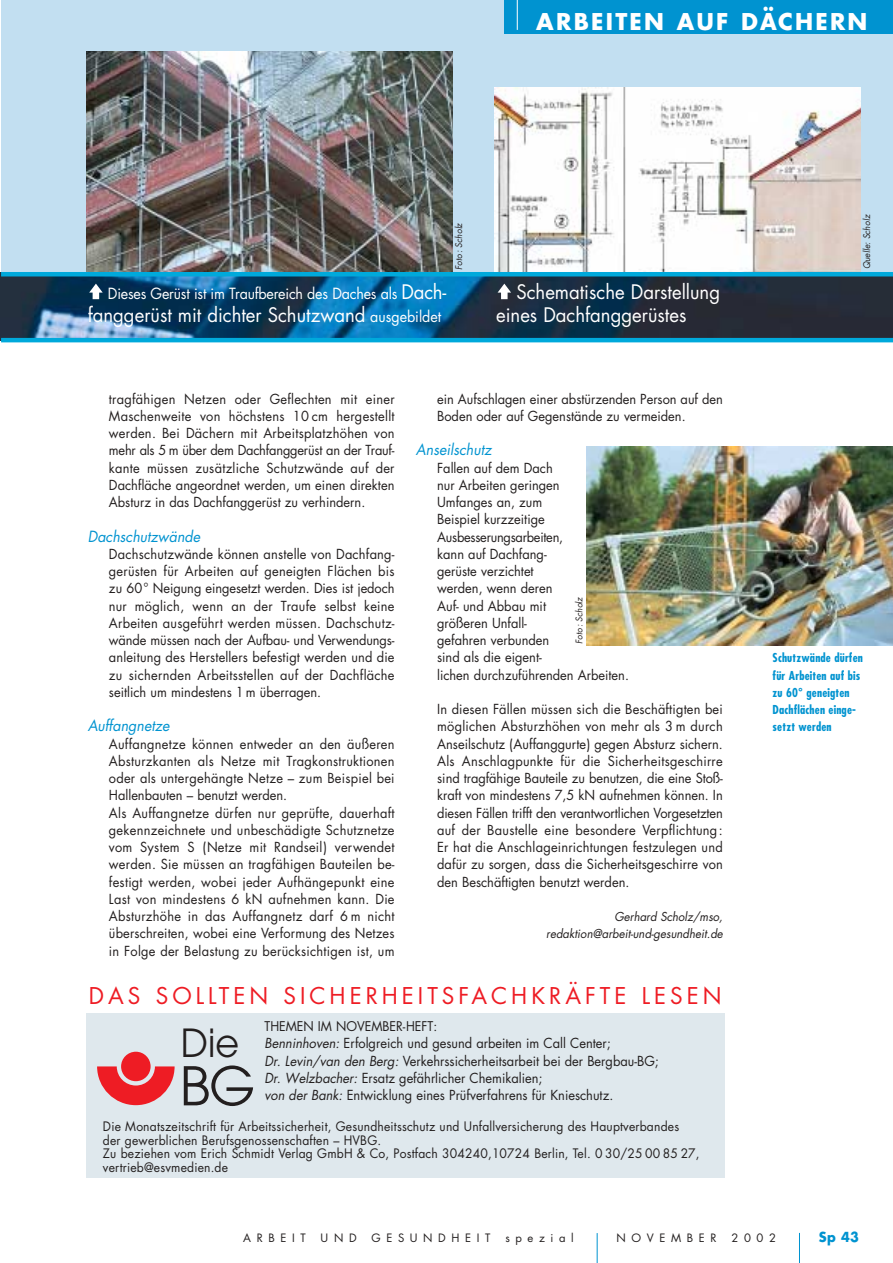
<style>
.page{position:relative;width:893px;height:1263px;background:#fff}
.page>*{position:absolute;margin:0;border:0;box-sizing:border-box;transform-origin:0 0}
.t1{font:38.55px "Avant Garde";color:#231f1f;scale:.95 1}
.t2{font:22.5px "Futura";letter-spacing:.175em;color:#ee1c24}
.t3{font:700 22.5px "Futura";letter-spacing:.1em;color:#fff}
.t4{font:19.5px/22.5px "Futura";color:#fff;scale:.95 1}
.t5{font:15px "Futura";letter-spacing:-.015em;color:#fff;scale:.95 1}
.t6{font:italic 15px "Futura";color:#0093d0;scale:.95 1}
.t7{font:13.5px/17.2px "Futura";color:#231f1f;text-align:justify;scale:.95 1}
.t8{font:13.5px/17.2px "Futura";letter-spacing:.02em;color:#231f1f;scale:.95 1}
.t9{font:700 13.5px "Futura";color:#0093d0;scale:.95 1}
.t10{font:13.05px "Futura";color:#231f1f;scale:.95 1}
.t11{font:12.75px/13.5px "Futura";letter-spacing:.015em;color:#231f1f;scale:.95 1}
.t12{font:700 condensed 12px/17.2px "Futura";letter-spacing:.015em;color:#0093d0}
.t13{font:italic 12px/17.2px "Futura";color:#231f1f;text-align:right;scale:.95 1}
.t14{font:11.25px "Futura";letter-spacing:.5em;color:#231f1f}
.t15{font:italic 9px "Futura";color:#231f1f;scale:.95 1}
.s1{font-size:19.5px}
.s2{font-size:15px}
.s3{font-style:italic}
</style>
<div class="page">
<div style="left:1px;top:0;width:891px;height:340px;background:#c2dff1"></div>
<img style="left:0;top:272px;width:892px;height:68px">
<hr style="left:1px;top:338px;width:891px;height:4px;background:#00a9db">
<hr style="left:799px;top:1233px;width:1px;height:30px;background:#0093d0">
<hr style="left:597px;top:1233px;width:1px;height:30px;background:#0093d0">
<svg style="left:497px;top:284px;width:14px;height:15px"></svg>
<div style="left:86px;top:1014px;width:638px;height:164px;background:#dfe8ed"></div>
<div style="left:121px;top:1052px;width:30px;height:29px;background:#ee1c24;border-radius:50%"></div>
<svg style="left:97px;top:1066px;width:78px;height:39px"></svg>
<svg style="left:184px;top:1065px;width:69px;height:41px"></svg>
<svg style="left:89px;top:284px;width:14px;height:15px"></svg>
<div style="left:504px;top:0;width:388px;height:34px;background:#0093d0"></div>
<hr style="left:517px;top:0;width:1px;height:30px;background:#fff">
<img style="left:86px;top:51px;width:366px;height:221px">
<img style="left:586px;top:447px;width:306px;height:198px">
<img style="left:494px;top:88px;width:366px;height:184px">
<hr style="left:1px;top:272px;width:891px;height:4px;background:#00a9db">
<h2 class="t3" style="left:536px;top:12px;width:332px">ARBEITEN AUF DÄCHERN</h2>
<p class="t5" style="left:108px;top:287px;width:357px">Dieses Gerüst ist im Traufbereich des Daches als <span class="s1">Dach-</span></p>
<h3 class="t4" style="left:88px;top:305px;width:374px">fanggerüst mit dichter Schutzwand <span class="s2">ausgebildet</span></h3>
<p class="t15" style="left:455px;top:270px;width:51px;rotate:-90deg">Foto: Scholz</p>
<p class="t15" style="left:862px;top:269px;width:59px;rotate:-90deg">Quelle: Scholz</p>
<h3 class="t4" style="left:496px;top:282px;width:237px;text-indent:20px">Schematische Darstellung eines Dachfanggerüstes</h3>
<p class="t7" style="left:109px;top:391px;width:302px">tragfähigen Netzen oder Geflechten mit einer Maschenweite von höchstens 10 cm hergestellt werden. Bei Dächern mit Arbeitsplatzhöhen von mehr als 5 m über dem Dachfanggerüst an der Trauf&shy;kante müssen zusätzliche Schutzwände auf der Dachfläche angeordnet werden, um einen direkten Absturz in das Dachfanggerüst zu verhindern.</p>
<p class="t6" style="left:88px;top:529px;width:120px">Dachschutzwände</p>
<p class="t7" style="left:109px;top:546px;width:302px">Dachschutzwände können anstelle von Dachfang&shy;gerüsten für Arbeiten auf geneigten Flächen bis zu 60° Neigung eingesetzt werden. Dies ist jedoch nur möglich, wenn an der Traufe selbst keine Arbeiten ausgeführt werden müssen. Dachschutz&shy;wände müssen nach der Aufbau- und Verwendungs&shy;anleitung des Herstellers befestigt werden und die zu sichernden Arbeitsstellen auf der Dachfläche seitlich um mindestens 1m überragen.</p>
<p class="t6" style="left:88px;top:719px;width:88px">Auffangnetze</p>
<p class="t8" style="left:109px;top:736px;width:302px">Auffangnetze können entweder an den äußeren Absturzkanten als Netze mit Tragkonstruktionen oder als untergehängte Netze – zum Beispiel bei Hallenbauten – benutzt werden.<br>Als Auffangnetze dürfen nur geprüfte, dauerhaft gekennzeichnete und unbeschädigte Schutznetze vom System S (Netze mit Randseil) verwendet werden. Sie müssen an tragfähigen Bauteilen be&shy;festigt werden, wobei jeder Aufhängepunkt eine Last von mindestens 6 kN aufnehmen kann. Die Absturzhöhe in das Auffangnetz darf 6 m nicht überschreiten, wobei eine Verformung des Netzes in Folge der Belastung zu berücksichtigen ist, um</p>
<p class="t7" style="left:437px;top:391px;width:302px">ein Aufschlagen einer abstürzenden Person auf den<br>Boden oder auf Gegenstände zu vermeiden.</p>
<p class="t6" style="left:416px;top:443px;width:81px">Anseilschutz</p>
<p class="t7" style="left:437px;top:460px;width:203px;text-align:left">Fallen auf dem Dach<br>nur Arbeiten geringen<br>Umfanges an, zum<br>Beispiel kurzzeitige<br>Ausbesserungsarbeiten,<br>kann auf Dachfang-<br>gerüste verzichtet<br>werden, wenn deren<br>Auf- und Abbau mit<br>größeren Unfall-<br>gefahren verbunden<br>sind als die eigent-<br>lichen durchzuführenden Arbeiten.</p>
<p class="t7" style="left:437px;top:702px;width:302px">In diesen Fällen müssen sich die Beschäftigten bei möglichen Absturzhöhen von mehr als 3 m durch Anseilschutz (Auffanggurte) gegen Absturz sichern.<br>Als Anschlagpunkte für die Sicherheitsgeschirre sind tragfähige Bauteile zu benutzen, die eine Stoß&shy;kraft von mindestens 7,5 kN aufnehmen können. In diesen Fällen trifft den verantwortlichen Vorgesetzten auf der Baustelle eine besondere Verpflichtung:<br>Er hat die Anschlageinrichtungen festzulegen und dafür zu sorgen, dass die Sicherheitsgeschirre von den Beschäftigten benutzt werden.</p>
<p class="t13" style="left:546px;top:909px;width:187px">Gerhard Scholz/mso, redaktion@arbeit-und-gesundheit.de</p>
<p class="t15" style="left:575px;top:644px;width:51px;rotate:-90deg">Foto: Scholz</p>
<h2 class="t2" style="left:89px;top:986px;width:634px">DAS SOLLTEN SICHERHEITSFACHKRÄFTE LESEN</h2>
<h1 class="t1" style="left:181px;top:1028px;width:63px">Die</h1>
<p class="t10" style="left:264px;top:1020px;width:183px">THEMEN IM NOVEMBER-HEFT:</p>
<p class="t7" style="left:264px;top:1036px;width:416px;text-align:left"><span class="s3">Benninhoven:</span> Erfolgreich und gesund arbeiten im Call Center;<br><span class="s3">Dr. Levin/van den Berg:</span> Verkehrssicherheitsarbeit bei der Bergbau-BG; <span class="s3">Dr. Welzbacher:</span> Ersatz gefährlicher Chemikalien;<br><span class="s3">von der Bank:</span> Entwicklung eines Prüfverfahrens für Knieschutz.</p>
<p class="t11" style="left:103px;top:1121px;width:629px">Die Monatszeitschrift für Arbeitssicherheit, Gesundheitsschutz und Unfallversicherung des Hauptverbandes der gewerblichen Berufsgenossenschaften – HVBG.<br>Zu beziehen vom Erich Schmidt Verlag GmbH &amp; Co, Postfach 304240,10724 Berlin, Tel. 0 30/25 00 85 27, vertrieb@esvmedien.de</p>
<p class="t12" style="left:772px;top:651px;width:92px">Schutzwände dürfen für Arbeiten auf bis zu 60° geneigten<br>Dachflächen einge&shy;setzt werden</p>
<p class="t14" style="left:243px;top:1232px;width:64px">ARBEIT</p>
<p class="t14" style="left:320px;top:1232px;width:37px">UND</p>
<p class="t14" style="left:371px;top:1232px;width:120px">GESUNDHEIT</p>
<p class="t14" style="left:505px;top:1232px;width:70px">spezial</p>
<p class="t14" style="left:616px;top:1232px;width:102px">NOVEMBER</p>
<p class="t14" style="left:731px;top:1232px;width:46px">2002</p>
<p class="t9" style="left:818px;top:1231px;width:44px">Sp 43</p>
</div>
